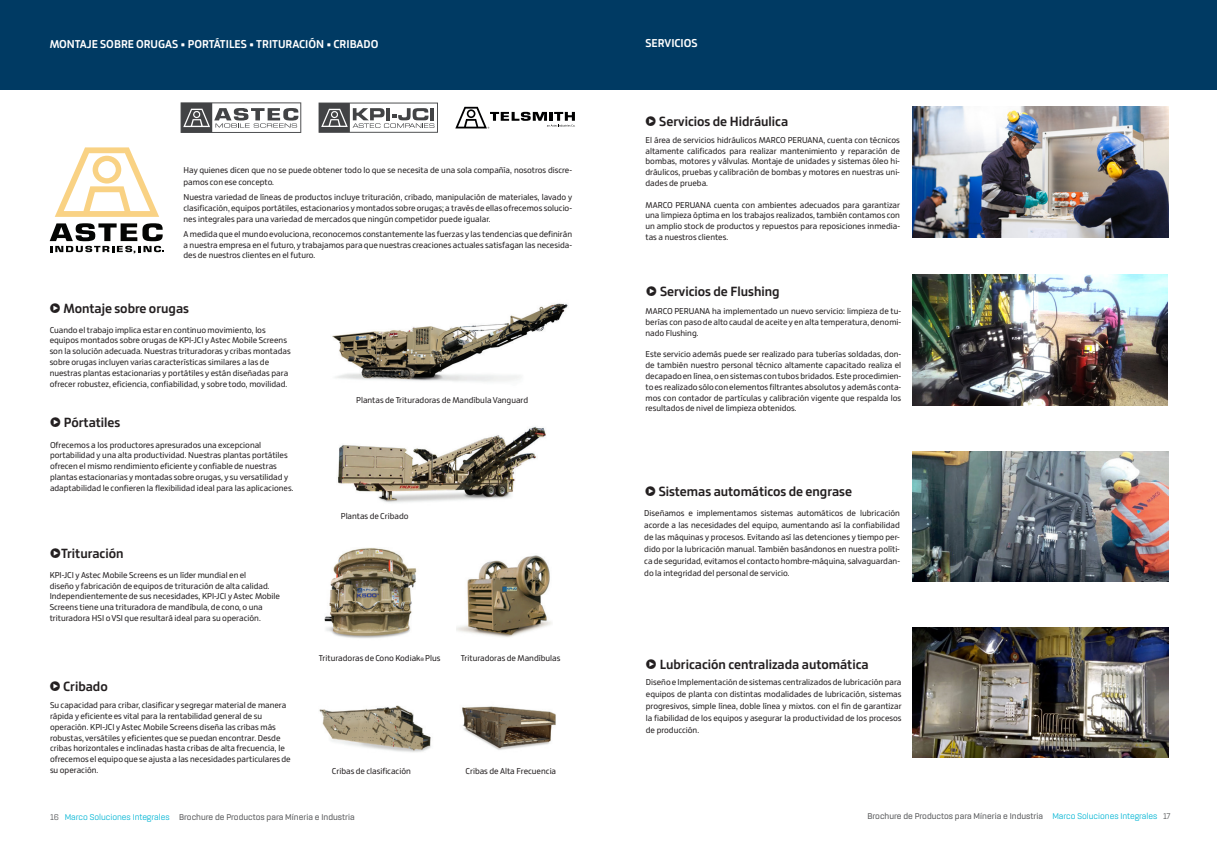
<style>
.page{position:relative;width:1219px;height:851px;background:#fff}
.page>*{position:absolute;margin:0;border:0;box-sizing:border-box;transform-origin:0 0}
.t1{font:700 14px "Bronkoh";color:#231f20}
.t2{font:700 12px "Bronkoh";color:#fff}
.t3{font:9px/10.8px "Bronkoh";color:#231f20;text-align:justify}
.t4{font:500 9px "Rogan";color:#57585a}
.s1{font-size:5px}
.s2{font-weight:400}
.s3{font-weight:400;color:#00b5d4}
</style>
<div class="page">
<div style="left:0;top:0;width:608px;height:90px;background:#003a63"></div>
<div style="left:608px;top:0;width:609px;height:90px;background:#003a63"></div>
<img style="left:332px;top:303px;width:236px;height:79px">
<img style="left:338px;top:426px;width:208px;height:77px">
<img style="left:324px;top:548px;width:93px;height:90px">
<img style="left:456px;top:555px;width:96px;height:82px">
<img style="left:319px;top:705px;width:112px;height:47px">
<svg style="left:181px;top:102px;width:120px;height:31px"></svg>
<svg style="left:319px;top:103px;width:119px;height:30px"></svg>
<svg style="left:455px;top:107px;width:120px;height:21px"></svg>
<svg style="left:50px;top:223px;width:114px;height:30px"></svg>
<svg style="left:55px;top:147px;width:104px;height:70px"></svg>
<img style="left:913px;top:107px;width:255px;height:131px">
<img style="left:912px;top:275px;width:256px;height:130px">
<img style="left:462px;top:706px;width:94px;height:44px">
<img style="left:913px;top:451px;width:256px;height:130px">
<img style="left:912px;top:627px;width:256px;height:130px">
<h2 class="t2" style="left:50px;top:37px;width:330px">MONTAJE SOBRE ORUGAS • PORTÁTILES • TRITURACIÓN • CRIBADO</h2>
<p class="t3" style="left:183px;top:164px;width:390px;line-height:12px">Hay quienes dicen que no se puede obtener todo lo que se necesita de una sola compañía, nosotros discre&shy;pamos con ese concepto.</p>
<p class="t3" style="left:183px;top:192px;width:390px">Nuestra variedad de líneas de productos incluye trituración, cribado, manipulación de materiales, lavado y clasificación, equipos portátiles, estacionarios y montados sobre orugas; a través de ellas ofrecemos solucio&shy;nes integrales para una variedad de mercados que ningún competidor puede igualar.</p>
<p class="t3" style="left:183px;top:229px;width:390px">A medida que el mundo evoluciona, reconocemos constantemente las fuerzas y las tendencias que definirán a nuestra empresa en el futuro, y trabajamos para que nuestras creaciones actuales satisfagan las necesida&shy;des de nuestros clientes en el futuro.</p>
<h1 class="t1" style="left:50px;top:300px;width:141px">✓ Montaje sobre orugas</h1>
<p class="t3" style="left:50px;top:324px;width:242px;text-align:left">Cuando el trabajo implica estar en continuo movimiento, los equipos montados sobre orugas de KPI-JCI y Astec Mobile Screens son la solución adecuada. Nuestras trituradoras y cribas montadas sobre orugas incluyen varias características similares a las de nuestras plantas estacionarias y portátiles y están diseñadas para ofrecer robustez, eficiencia, confiabilidad, y sobre todo, movilidad.</p>
<h1 class="t1" style="left:50px;top:415px;width:72px">✓ Pórtatiles</h1>
<p class="t3" style="left:50px;top:439px;width:245px;text-align:left">Ofrecemos a los productores apresurados una excepcional portabilidad y una alta productividad. Nuestras plantas portátiles ofrecen el mismo rendimiento eficiente y confiable de nuestras plantas estacionarias y montadas sobre orugas, y su versatilidad y adaptabilidad le confieren la flexibilidad ideal para las aplicaciones.</p>
<h1 class="t1" style="left:50px;top:546px;width:75px">✓Trituración</h1>
<p class="t3" style="left:50px;top:569px;width:232px;text-align:left">KPI-JCI y Astec Mobile Screens es un líder mundial en el<br>diseño y fabricación de equipos de trituración de alta calidad.<br>Independientemente de sus necesidades, KPI-JCI y Astec Mobile Screens tiene una trituradora de mandíbula, de cono, o una trituradora HSI o VSI que resultará ideal para su operación.</p>
<h1 class="t1" style="left:50px;top:679px;width:60px">✓ Cribado</h1>
<p class="t3" style="left:50px;top:700px;width:242px;text-align:left">Su capacidad para cribar, clasificar y segregar material de manera rápida y eficiente es vital para la rentabilidad general de su operación. KPI-JCI y Astec Mobile Screens diseña las cribas más robustas, versátiles y eficientes que se puedan encontrar. Desde cribas horizontales e inclinadas hasta cribas de alta frecuencia, le ofrecemos el equipo que se ajusta a las necesidades particulares de su operación.</p>
<p class="t3" style="left:356px;top:395px;width:173px">Plantas de Trituradoras de Mandíbula Vanguard</p>
<p class="t3" style="left:341px;top:511px;width:69px">Plantas de Cribado</p>
<p class="t3" style="left:319px;top:652px;width:123px">Trituradoras de Cono Kodiak<span class="s1">®</span> Plus</p>
<p class="t3" style="left:461px;top:652px;width:101px">Trituradoras de Mandíbulas</p>
<p class="t3" style="left:332px;top:765px;width:81px">Cribas de clasificación</p>
<p class="t3" style="left:465px;top:765px;width:92px">Cribas de Alta Frecuencia</p>
<h2 class="t2" style="left:645px;top:36px;width:53px">SERVICIOS</h2>
<h1 class="t1" style="left:645px;top:114px;width:144px">✓ Servicios de Hidráulica</h1>
<p class="t3" style="left:645px;top:135px;width:256px">El área de servicios hidráulicos MARCO PERUANA, cuenta con técnicos altamente calificados para realizar mantenimiento y reparación de bombas, motores y válvulas. Montaje de unidades y sistemas óleo hi&shy;dráulicos, pruebas y calibración de bombas y motores en nuestras uni&shy;dades de prueba.</p>
<p class="t3" style="left:645px;top:199px;width:256px">MARCO PERUANA cuenta con ambientes adecuados para garantizar una limpieza óptima en los trabajos realizados, también contamos con un amplio stock de productos y repuestos para reposiciones inmedia&shy;tas a nuestros clientes.</p>
<h1 class="t1" style="left:646px;top:283px;width:135px">✓ Servicios de Flushing</h1>
<p class="t3" style="left:645px;top:306px;width:257px">MARCO PERUANA ha implementado un nuevo servicio: limpieza de tu&shy;berías con paso de alto caudal de aceite y en alta temperatura, denomi&shy;nado Flushing.</p>
<p class="t3" style="left:645px;top:349px;width:257px">Este servicio además puede ser realizado para tuberías soldadas, don&shy;de también nuestro personal técnico altamente capacitado realiza el decapado en línea, o en sistemas con tubos bridados. Este procedimien&shy;to es realizado sólo con elementos filtrantes absolutos y además conta&shy;mos con contador de partículas y calibración vigente que respalda los resultados de nivel de limpieza obtenidos.</p>
<h1 class="t1" style="left:645px;top:483px;width:209px">✓ Sistemas automáticos de engrase</h1>
<p class="t3" style="left:644px;top:507px;width:257px;line-height:12px">Diseñamos e implementamos sistemas automáticos de lubricación acorde a las necesidades del equipo, aumentando así la confiabilidad de las máquinas y procesos. Evitando así las detenciones y tiempo per&shy;dido por la lubricación manual. También basándonos en nuestra políti&shy;ca de seguridad, evitamos el contacto hombre-máquina, salvaguardan&shy;do la integridad del personal de servicio.</p>
<h1 class="t1" style="left:646px;top:656px;width:224px">✓ Lubricación centralizada automática</h1>
<p class="t3" style="left:646px;top:676px;width:257px;line-height:12px">Diseño e Implementación de sistemas centralizados de lubricación para equipos de planta con distintas modalidades de lubricación, sistemas progresivos, simple línea, doble línea y mixtos. con el fin de garantizar la fiabilidad de los equipos y asegurar la productividad de los procesos de producción.</p>
<p class="t4" style="left:50px;top:811px;width:306px"><span class="s2">16</span> <span class="s3">Marco Soluciones Integrales</span> Brochure de Productos para Míneria e Industria</p>
<p class="t4" style="left:867px;top:810px;width:304px">Brochure de Productos para Míneria e Industria <span class="s3">Marco Soluciones Integrales</span> <span class="s2">17</span></p>
</div>
